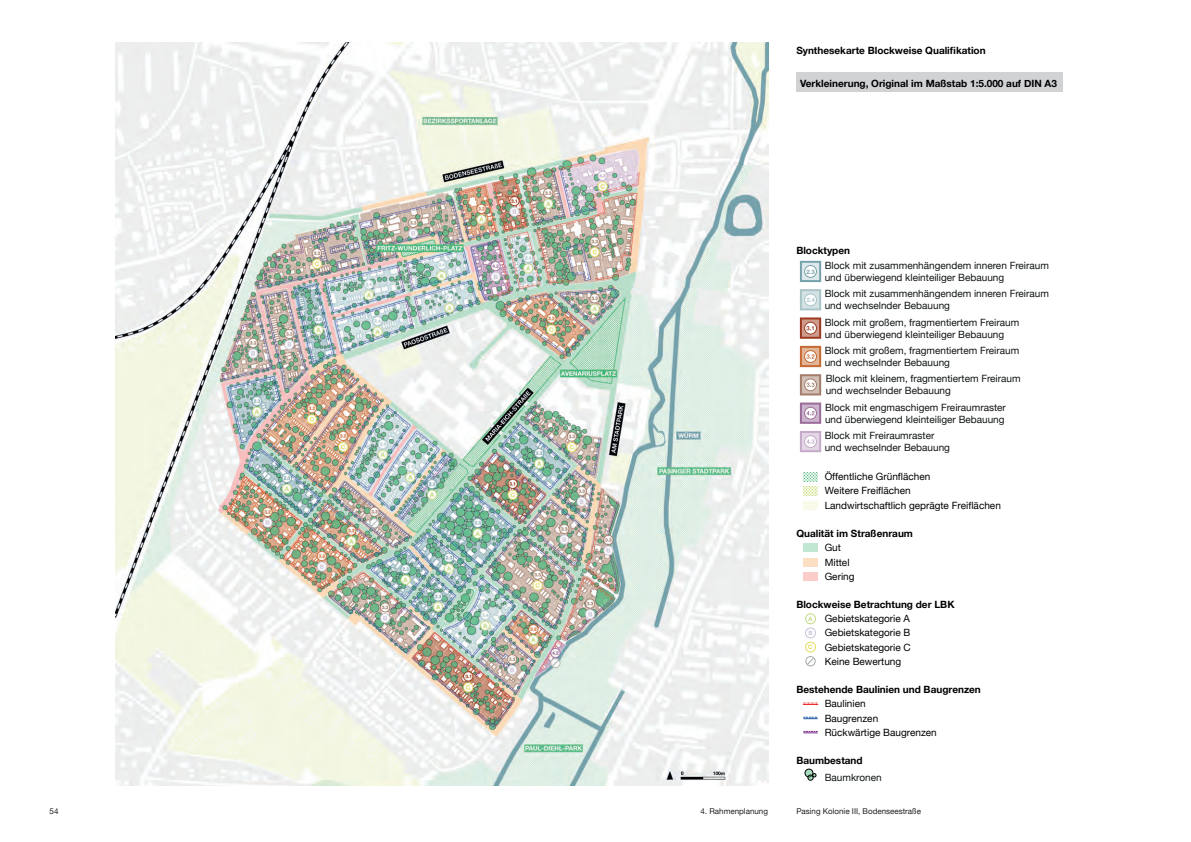
<style>
.page{position:relative;width:1191px;height:842px;background:#fff}
.page>*{position:absolute;margin:0;border:0;box-sizing:border-box;transform-origin:0 0}
.t1{font:10px/12px "Helvetica Neue";color:#101415}
.t2{font:10px/14.2px "Helvetica Neue";color:#000001}
.t3{font:700 10px "Helvetica Neue";color:#000001}
.t4{font:8px "Helvetica Neue";color:#231f20}
.t5{font:700 6px "Helvetica Neue";color:#77a2ab}
.t6{font:700 6px "Helvetica Neue";color:#e5db60}
.t7{font:700 6px "Helvetica Neue";color:#c8c2d9}
.s1{font-weight:700;font-size:6px;color:#c2db80}
</style>
<div class="page">
<img style="left:115px;top:43px;width:653px;height:742px">
<div style="left:803px;top:544px;width:15px;height:8px;background:#c1e6d2"></div>
<div style="left:803px;top:558px;width:15px;height:8px;background:#fcdfc2"></div>
<div style="left:803px;top:572px;width:15px;height:8px;background:#faccca"></div>
<svg style="left:803px;top:703px;width:14px;height:2px"></svg>
<svg style="left:803px;top:717px;width:14px;height:2px"></svg>
<svg style="left:803px;top:731px;width:14px;height:3px"></svg>
<div style="left:805px;top:769px;width:8px;height:8px;background:#a7dcbf;border-radius:50%"></div>
<div style="left:805px;top:769px;width:8px;height:8px;border:1px solid #000001;border-radius:50%"></div>
<svg style="left:807px;top:773px;width:9px;height:7px"></svg>
<svg style="left:803px;top:487px;width:15px;height:8px"></svg>
<svg style="left:803px;top:473px;width:15px;height:8px"></svg>
<svg style="left:803px;top:501px;width:15px;height:8px"></svg>
<svg style="left:800px;top:261px;width:21px;height:21px"></svg>
<div style="left:805px;top:642px;width:11px;height:10px;border:1px solid #e5db60;border-radius:50%"></div>
<div style="left:805px;top:627px;width:11px;height:11px;border:1px solid #c8c2d9;border-radius:50%"></div>
<div style="left:805px;top:613px;width:11px;height:11px;border:1px solid #c2db80;border-radius:50%"></div>
<svg style="left:805px;top:656px;width:10px;height:10px"></svg>
<svg style="left:800px;top:317px;width:21px;height:22px"></svg>
<svg style="left:800px;top:289px;width:21px;height:21px"></svg>
<svg style="left:800px;top:346px;width:21px;height:21px"></svg>
<svg style="left:800px;top:403px;width:21px;height:21px"></svg>
<svg style="left:800px;top:374px;width:21px;height:21px"></svg>
<svg style="left:800px;top:431px;width:21px;height:21px"></svg>
<div style="left:796px;top:72px;width:266px;height:19px;background:#d1d2d4"></div>
<p class="t3" style="left:796px;top:43px;width:191px">Synthesekarte Blockweise Qualifikation</p>
<p class="t3" style="left:800px;top:75px;width:258px">Verkleinerung, Original im Maßstab 1:5.000 auf DIN A3</p>
<p class="t3" style="left:796px;top:242px;width:55px">Blocktypen</p>
<p class="t5" style="left:806px;top:267px;width:10px">2.3</p>
<p class="t1" style="left:824px;top:260px;width:226px">Block mit zusammenhängendem inneren Freiraum und überwiegend kleinteiliger Bebauung</p>
<p class="t1" style="left:824px;top:288px;width:226px">Block mit zusammenhängendem inneren Freiraum und wechselnder Bebauung</p>
<p class="t1" style="left:824px;top:317px;width:196px">Block mit großem, fragmentiertem Freiraum und überwiegend kleinteiliger Bebauung</p>
<p class="t1" style="left:824px;top:345px;width:196px">Block mit großem, fragmentiertem Freiraum und wechselnder Bebauung</p>
<p class="t1" style="left:825px;top:373px;width:196px">Block mit kleinem, fragmentiertem Freiraum und wechselnder Bebauung</p>
<p class="t1" style="left:825px;top:402px;width:182px">Block mit engmaschigem Freiraumraster und überwiegend kleinteiliger Bebauung</p>
<p class="t1" style="left:824px;top:430px;width:127px">Block mit Freiraumraster und wechselnder Bebauung</p>
<p class="t2" style="left:824px;top:470px;width:107px">Öffentliche Grünflächen</p>
<p class="t2" style="left:824px;top:498px;width:178px">Landwirtschaftlich geprägte Freiflächen</p>
<p class="t2" style="left:824px;top:484px;width:87px">Weitere Freiflächen</p>
<p class="t3" style="left:796px;top:526px;width:118px">Qualität im Straßenraum</p>
<p class="t2" style="left:824px;top:541px;width:18px">Gut</p>
<p class="t2" style="left:824px;top:570px;width:31px">Gering</p>
<p class="t2" style="left:824px;top:555px;width:26px">Mittel</p>
<p class="t3" style="left:796px;top:597px;width:160px">Blockweise Betrachtung der LBK</p>
<p class="t2" style="left:824px;top:612px;width:88px;text-align:justify;text-indent:-16px"><span class="s1">A</span> Gebietskategorie A Gebietskategorie B Gebietskategorie C Keine Bewertung</p>
<p class="t7" style="left:808px;top:628px;width:6px">B</p>
<p class="t6" style="left:808px;top:642px;width:6px">C</p>
<p class="t3" style="left:796px;top:682px;width:186px">Bestehende Baulinien und Baugrenzen</p>
<p class="t2" style="left:824px;top:697px;width:114px">Baulinien<br>Baugrenzen<br>Rückwärtige Baugrenzen</p>
<p class="t3" style="left:796px;top:753px;width:68px">Baumbestand</p>
<p class="t1" style="left:824px;top:772px;width:58px">Baumkronen</p>
<p class="t4" style="left:50px;top:805px;width:10px">54</p>
<p class="t4" style="left:700px;top:805px;width:69px">4. Rahmenplanung</p>
<p class="t4" style="left:796px;top:805px;width:126px">Pasing Kolonie III, Bodenseestraße</p>
</div>
